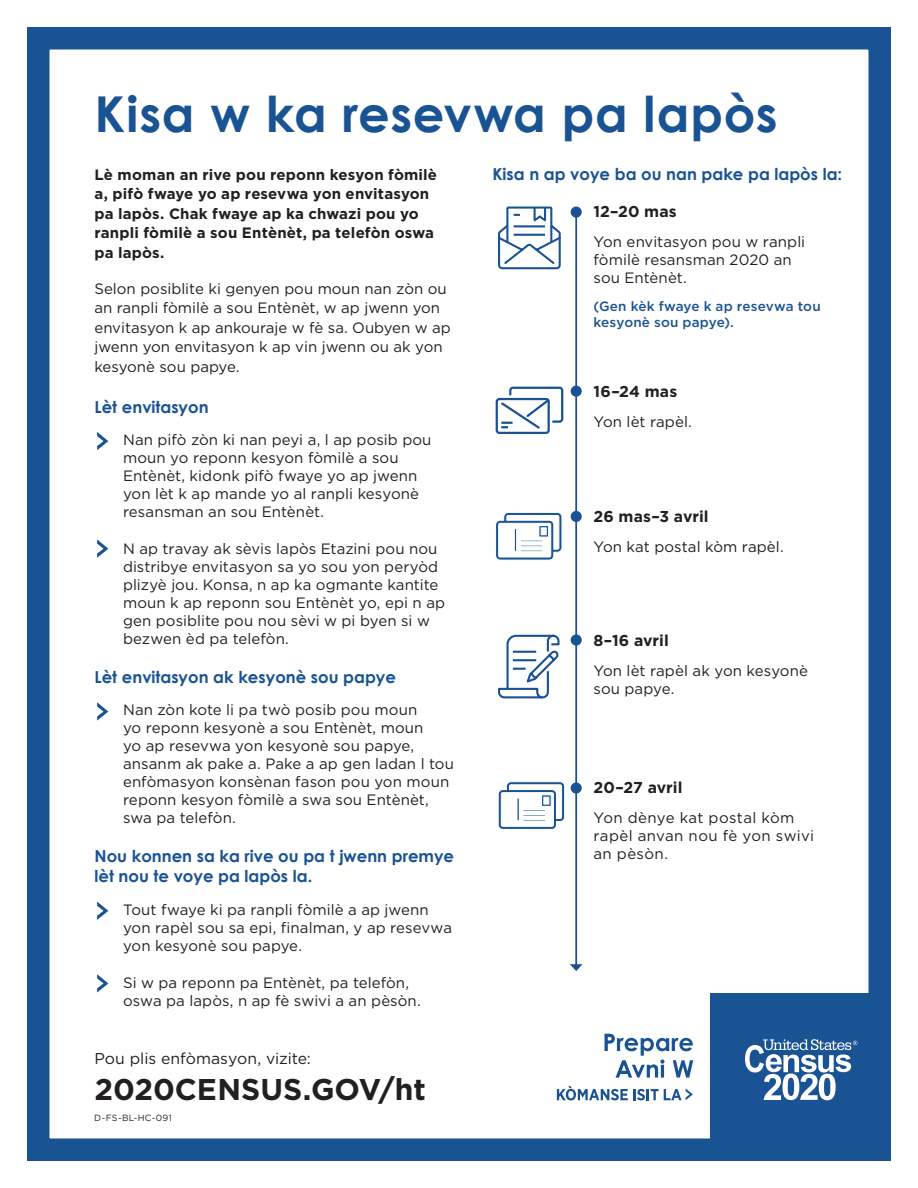
<style>
.page{position:relative;width:918px;height:1188px;background:#fff}
.page>*{position:absolute;margin:0;border:0;box-sizing:border-box;transform-origin:0 0}
.t1{font:700 49.5px "Century Gothic";letter-spacing:.01em;color:#1a5393}
.t2{font:700 30px "Gotham";color:#231f20}
.t3{font:700 16.5px/20.2px "Century Gothic";color:#1a5393}
.t4{font:700 15.75px "Gotham";letter-spacing:.005em;color:#231f20}
.t5{font:15.75px "Gotham";color:#231f20}
.t6{font:15px/18px "Gotham";letter-spacing:.005em;color:#231f20}
.t7{font:700 15px/19.5px "Gotham";letter-spacing:.01em;color:#231f20}
.t8{font:15px/18px "Gotham";letter-spacing:.025em;color:#231f20}
.t9{font:500 13.5px/16.2px "Gotham";letter-spacing:.01em;color:#1a5393}
.t10{font:9px "Gotham";letter-spacing:.035em;color:#231f20}
</style>
<div class="page">
<svg style="left:97px;top:432px;width:11px;height:18px"></svg>
<svg style="left:97px;top:539px;width:11px;height:19px"></svg>
<svg style="left:97px;top:702px;width:11px;height:19px"></svg>
<svg style="left:97px;top:902px;width:11px;height:18px"></svg>
<svg style="left:97px;top:974px;width:11px;height:19px"></svg>
<hr style="left:575px;top:212px;width:2px;height:753px;background:#1a5393">
<svg style="left:570px;top:964px;width:13px;height:7px"></svg>
<div style="left:571px;top:207px;width:11px;height:11px;background:#1a5393;border-radius:50%"></div>
<div style="left:571px;top:386px;width:11px;height:11px;background:#1a5393;border-radius:50%"></div>
<div style="left:571px;top:511px;width:11px;height:11px;background:#1a5393;border-radius:50%"></div>
<div style="left:571px;top:634px;width:11px;height:12px;background:#1a5393;border-radius:50%"></div>
<div style="left:571px;top:782px;width:11px;height:12px;background:#1a5393;border-radius:50%"></div>
<svg style="left:498px;top:207px;width:63px;height:62px"></svg>
<hr style="left:514px;top:225px;width:31px;height:2px;background:#1a5393">
<hr style="left:514px;top:234px;width:31px;height:2px;background:#1a5393">
<svg style="left:499px;top:387px;width:64px;height:42px"></svg>
<div style="left:496px;top:398px;width:54px;height:36px;border:2px solid #1a5393;border-radius:3px"></div>
<svg style="left:495px;top:512px;width:67px;height:48px"></svg>
<svg style="left:498px;top:635px;width:62px;height:63px"></svg>
<svg style="left:498px;top:782px;width:67px;height:48px"></svg>
<div style="left:27px;top:27px;width:864px;height:1134px;border:22px solid #1a5393"></div>
<div style="left:711px;top:994px;width:180px;height:167px;background:#1a5393"></div>
<svg style="left:605px;top:1034px;width:88px;height:44px"></svg>
<svg style="left:557px;top:1086px;width:136px;height:14px"></svg>
<svg style="left:745px;top:1039px;width:112px;height:61px"></svg>
<h1 class="t1" style="left:94px;top:76px;width:685px">Kisa w ka resevwa pa lapòs</h1>
<p class="t7" style="left:94px;top:164px;width:344px">Lè moman an rive pou reponn kesyon fòmilè a, pifò fwaye yo ap resevwa yon envitasyon pa lapòs. Chak fwaye ap ka chwazi pou yo ranpli fòmilè a sou Entènèt, pa telefòn oswa pa lapòs.</p>
<p class="t6" style="left:94px;top:278px;width:358px;line-height:19.5px">Selon posiblite ki genyen pou moun nan zòn ou an ranpli fòmilè a sou Entènèt, w ap jwenn yon envitasyon k ap ankouraje w fè sa. Oubyen w ap jwenn yon envitasyon k ap vin jwenn ou ak yon kesyonè sou papye.</p>
<h2 class="t3" style="left:94px;top:396px;width:116px">Lèt envitasyon</h2>
<p class="t6" style="left:123px;top:431px;width:310px">Nan pifò zòn ki nan peyi a, l ap posib pou moun yo reponn kesyon fòmilè a sou Entènèt, kidonk pifò fwaye yo ap jwenn yon lèt k ap mande yo al ranpli kesyonè resansman an sou Entènèt.</p>
<p class="t6" style="left:123px;top:539px;width:324px">N ap travay ak sèvis lapòs Etazini pou nou distribye envitasyon sa yo sou yon peryòd plizyè jou. Konsa, n ap ka ogmante kantite moun k ap reponn sou Entènèt yo, epi n ap gen posiblite pou nou sèvi w pi byen si w bezwen èd pa telefòn.</p>
<h2 class="t3" style="left:94px;top:666px;width:303px">Lèt envitasyon ak kesyonè sou papye</h2>
<p class="t6" style="left:123px;top:701px;width:333px">Nan zòn kote li pa twò posib pou moun<br>yo reponn kesyonè a sou Entènèt, moun<br>yo ap resevwa yon kesyonè sou papye, ansanm ak pake a. Pake a ap gen ladan l tou enfòmasyon konsènan fason pou yon moun reponn kesyon fòmilè a swa sou Entènèt, swa pa telefòn.</p>
<h2 class="t3" style="left:94px;top:845px;width:361px">Nou konnen sa ka rive ou pa t jwenn premye lèt nou te voye pa lapòs la.</h2>
<p class="t6" style="left:123px;top:900px;width:331px">Tout fwaye ki pa ranpli fòmilè a ap jwenn yon rapèl sou sa epi, finalman, y ap resevwa yon kesyonè sou papye.</p>
<p class="t6" style="left:123px;top:973px;width:299px">Si w pa reponn pa Entènèt, pa telefòn, oswa pa lapòs, n ap fè swivi a an pèsòn.</p>
<h2 class="t3" style="left:492px;top:163px;width:351px">Kisa n ap voye ba ou nan pake pa lapòs la:</h2>
<p class="t4" style="left:594px;top:201px;width:85px">12–20 mas</p>
<p class="t6" style="left:594px;top:232px;width:213px">Yon envitasyon pou w ranpli fòmilè resansman 2020 an sou Entènèt.</p>
<p class="t9" style="left:594px;top:298px;width:229px">(Gen kèk fwaye k ap resevwa tou kesyonè sou papye).</p>
<p class="t4" style="left:594px;top:381px;width:85px">16–24 mas</p>
<p class="t6" style="left:594px;top:412px;width:100px">Yon lèt rapèl.</p>
<p class="t4" style="left:594px;top:506px;width:117px">26 mas–3 avril</p>
<p class="t6" style="left:594px;top:538px;width:192px">Yon kat postal kòm rapèl.</p>
<p class="t4" style="left:594px;top:630px;width:77px">8–16 avril</p>
<p class="t6" style="left:594px;top:661px;width:216px">Yon lèt rapèl ak yon kesyonè sou papye.</p>
<p class="t4" style="left:594px;top:777px;width:90px">20–27 avril</p>
<p class="t8" style="left:594px;top:808px;width:222px">Yon dènye kat postal kòm rapèl anvan nou fè yon swivi an pèsòn.</p>
<p class="t5" style="left:94px;top:1049px;width:218px">Pou plis enfòmasyon, vizite:</p>
<p class="t2" style="left:94px;top:1070px;width:333px">2020CENSUS.GOV/ht</p>
<p class="t10" style="left:94px;top:1112px;width:79px">D-FS-BL-HC-091</p>
</div>
